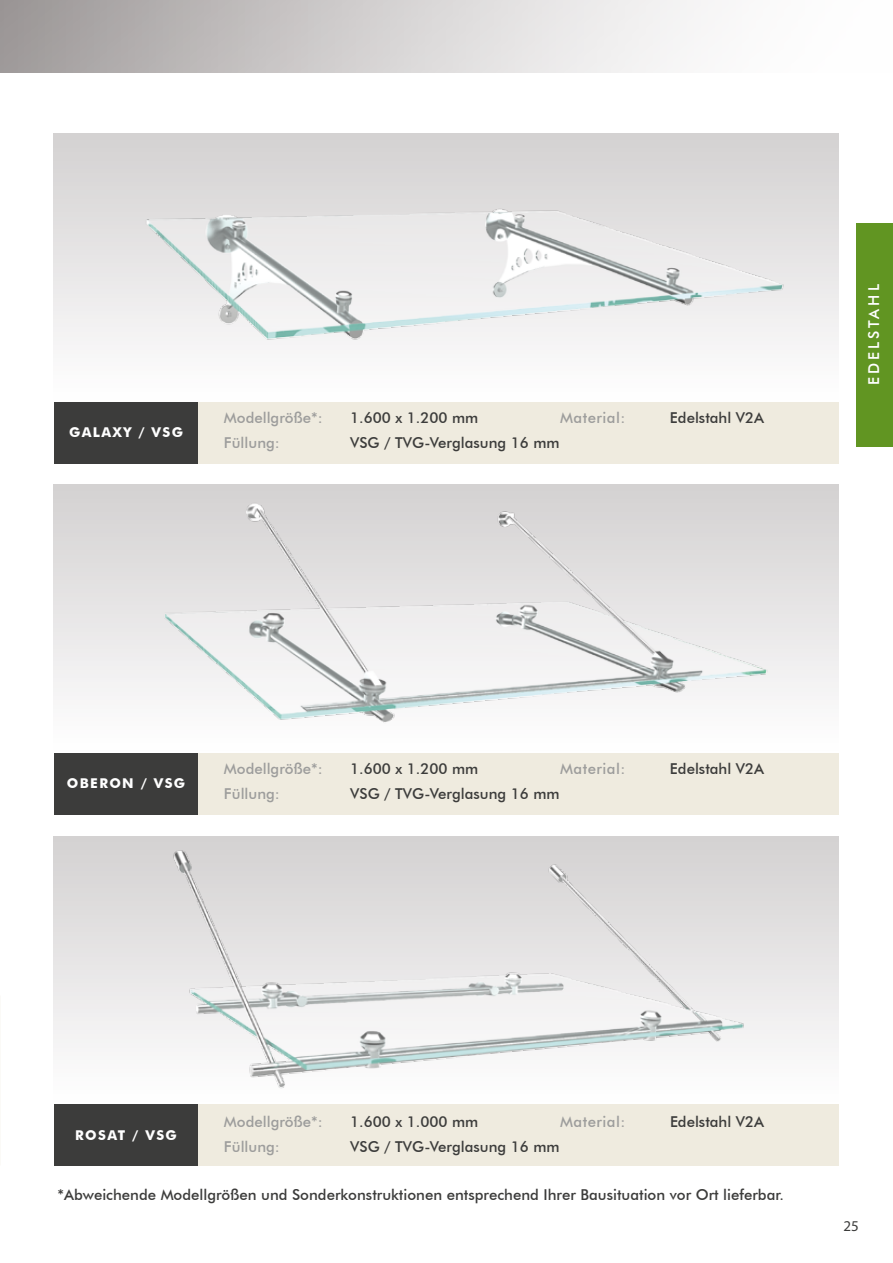
<style>
.page{position:relative;width:893px;height:1263px;background:#fff}
.page>*{position:absolute;margin:0;border:0;box-sizing:border-box;transform-origin:0 0}
.t1{font:500 15px "Futura BT";color:#3c3c3b}
.t2{font:500 15px "Futura BT";color:#9d9d9c}
.t3{font:500 15px "Futura BT";letter-spacing:.03em;color:#9d9d9c}
.t4{font:500 15px "Futura BT";letter-spacing:.2em;color:#fff}
.t5{font:15px "Myriad Pro";color:#3c3c3b}
.t6{font:700 13.5px "Futura BT";letter-spacing:.1em;color:#fff}
</style>
<div class="page">
<svg style="left:54px;top:836px;width:785px;height:212px"></svg>
<svg style="left:818px;top:485px;width:21px;height:211px"></svg>
<svg style="left:805px;top:134px;width:34px;height:211px"></svg>
<div style="left:54px;top:402px;width:145px;height:62px;background:#3c3c3b"></div>
<div style="left:199px;top:402px;width:640px;height:62px;background:#efebdf"></div>
<div style="left:54px;top:753px;width:145px;height:61px;background:#3c3c3b"></div>
<div style="left:199px;top:753px;width:640px;height:61px;background:#efebdf"></div>
<div style="left:54px;top:1104px;width:145px;height:62px;background:#3c3c3b"></div>
<div style="left:199px;top:1104px;width:640px;height:62px;background:#efebdf"></div>
<div style="left:0;top:0;width:893px;height:73px;background:linear-gradient(to right,#a4a0a0,#fff)"></div>
<hr style="left:0;top:996px;width:1px;height:170px;background:#fbfaf7">
<img style="left:54px;top:134px;width:751px;height:211px">
<img style="left:53px;top:484px;width:765px;height:278px">
<img style="left:53px;top:837px;width:732px;height:270px">
<div style="left:856px;top:223px;width:37px;height:223px;background:#619522"></div>
<p class="t6" style="left:69px;top:424px;width:115px">GALAXY / VSG</p>
<p class="t2" style="left:224px;top:409px;width:100px">Modellgröße*:</p>
<p class="t1" style="left:350px;top:409px;width:130px">1.600 x 1.200 mm</p>
<p class="t3" style="left:560px;top:409px;width:67px">Material:</p>
<p class="t1" style="left:670px;top:409px;width:96px">Edelstahl V2A</p>
<p class="t2" style="left:224px;top:434px;width:57px">Füllung:</p>
<p class="t1" style="left:350px;top:434px;width:211px">VSG / TVG-Verglasung 16 mm</p>
<p class="t4" style="left:865px;top:385px;width:103px;rotate:-90deg">EDELSTAHL</p>
<p class="t6" style="left:67px;top:775px;width:120px">OBERON / VSG</p>
<p class="t2" style="left:224px;top:759px;width:100px">Modellgröße*:</p>
<p class="t1" style="left:350px;top:759px;width:130px">1.600 x 1.200 mm</p>
<p class="t3" style="left:560px;top:759px;width:67px">Material:</p>
<p class="t1" style="left:670px;top:759px;width:96px">Edelstahl V2A</p>
<p class="t2" style="left:224px;top:784px;width:57px">Füllung:</p>
<p class="t1" style="left:350px;top:784px;width:211px">VSG / TVG-Verglasung 16 mm</p>
<p class="t6" style="left:75px;top:1127px;width:103px">ROSAT / VSG</p>
<p class="t2" style="left:224px;top:1112px;width:100px">Modellgröße*:</p>
<p class="t1" style="left:350px;top:1112px;width:130px">1.600 x 1.000 mm</p>
<p class="t3" style="left:560px;top:1112px;width:67px">Material:</p>
<p class="t1" style="left:670px;top:1112px;width:96px">Edelstahl V2A</p>
<p class="t2" style="left:224px;top:1138px;width:57px">Füllung:</p>
<p class="t1" style="left:350px;top:1138px;width:211px">VSG / TVG-Verglasung 16 mm</p>
<p class="t1" style="left:58px;top:1185px;width:728px">*Abweichende Modellgrößen und Sonderkonstruktionen entsprechend Ihrer Bausituation vor Ort lieferbar.</p>
<p class="t5" style="left:843px;top:1216px;width:17px">25</p>
</div>
